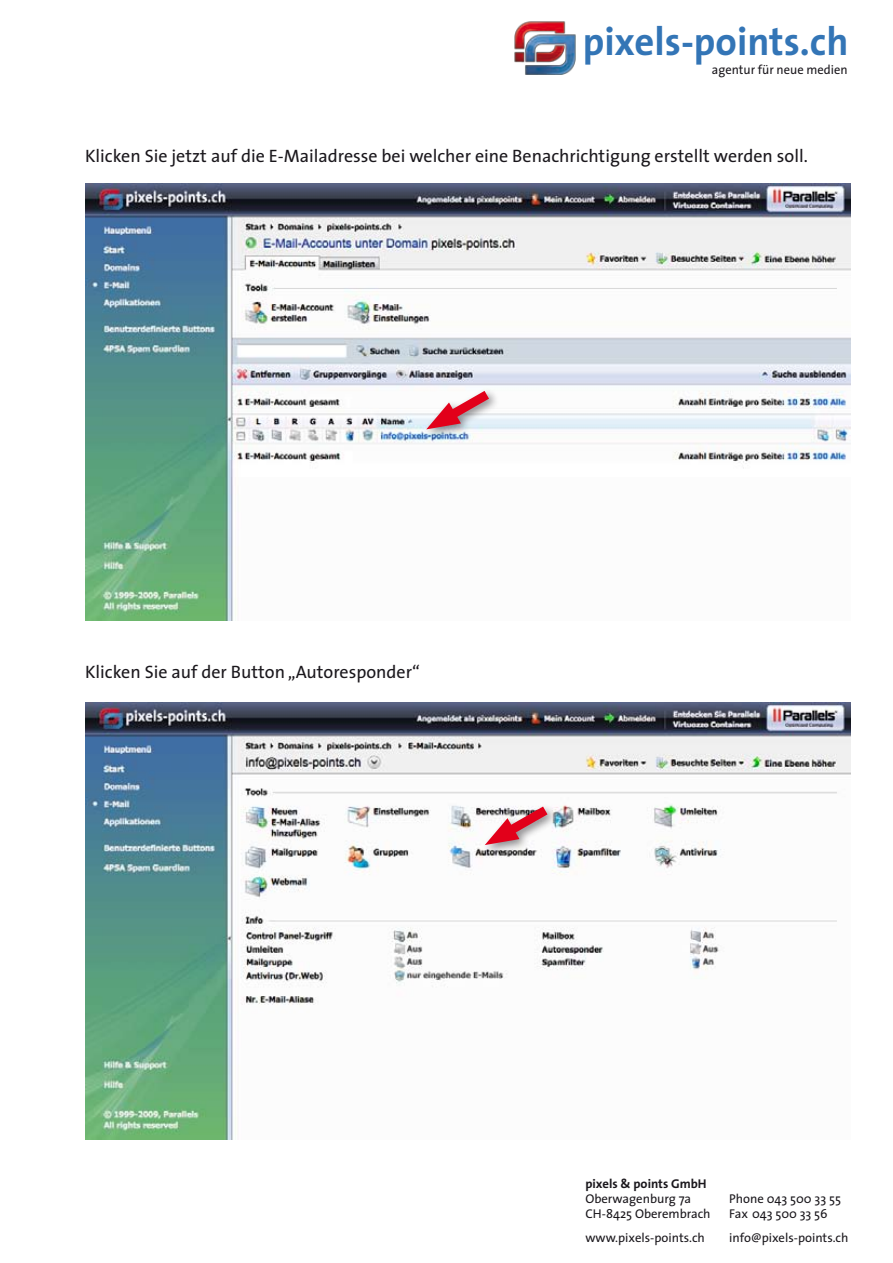
<style>
.page{position:relative;width:893px;height:1263px;background:#fff}
.page>*{position:absolute;margin:0;border:0;box-sizing:border-box;transform-origin:0 0}
.t1{font:700 39.9px "The Sans";color:#3375b6}
.t2{font:18px "The Sans";color:#1a171c}
.t3{font:12.9px "The Sans";color:#1a171c}
.t4{font:12.75px/15px "The Sans";color:#1a171c}
.t5{font:700 12.75px "The Sans";color:#1a171c}
</style>
<div class="page">
<img style="left:514px;top:21px;width:61px;height:53px">
<img style="left:85px;top:184px;width:765px;height:437px">
<img style="left:85px;top:703px;width:765px;height:437px">
<div style="left:421px;top:386px;width:87px;height:88px;background:#1a171c;opacity:.5"></div>
<svg style="left:426px;top:382px;width:73px;height:50px"></svg>
<div style="left:480px;top:802px;width:86px;height:88px;background:#1a171c;opacity:.5"></div>
<svg style="left:485px;top:798px;width:73px;height:50px"></svg>
<h1 class="t1" style="left:583px;top:8px;width:267px">pi xels-points.ch</h1>
<p class="t3" style="left:712px;top:58px;width:137px">agentur für neue medien</p>
<p class="t2" style="left:85px;top:141px;width:724px">Klicken Sie jetzt auf die E-Mailadresse bei welcher eine Benachrichtigung erstellt werden soll.</p>
<p class="t2" style="left:85px;top:657px;width:336px">Klicken Sie auf der Button „Autoresponder“</p>
<p class="t5" style="left:585px;top:1173px;width:123px">pixels &amp; points GmbH</p>
<p class="t4" style="left:585px;top:1191px;width:127px">Oberwagenburg 7a<br>CH-8425 Oberembrach</p>
<p class="t4" style="left:585px;top:1229px;width:121px">www.pixels-points.ch</p>
<p class="t4" style="left:729px;top:1191px;width:113px">Phone 043 500 33 55<br>Fax 043 500 33 56</p>
<p class="t4" style="left:729px;top:1229px;width:121px">info@pixels-points.ch</p>
</div>
